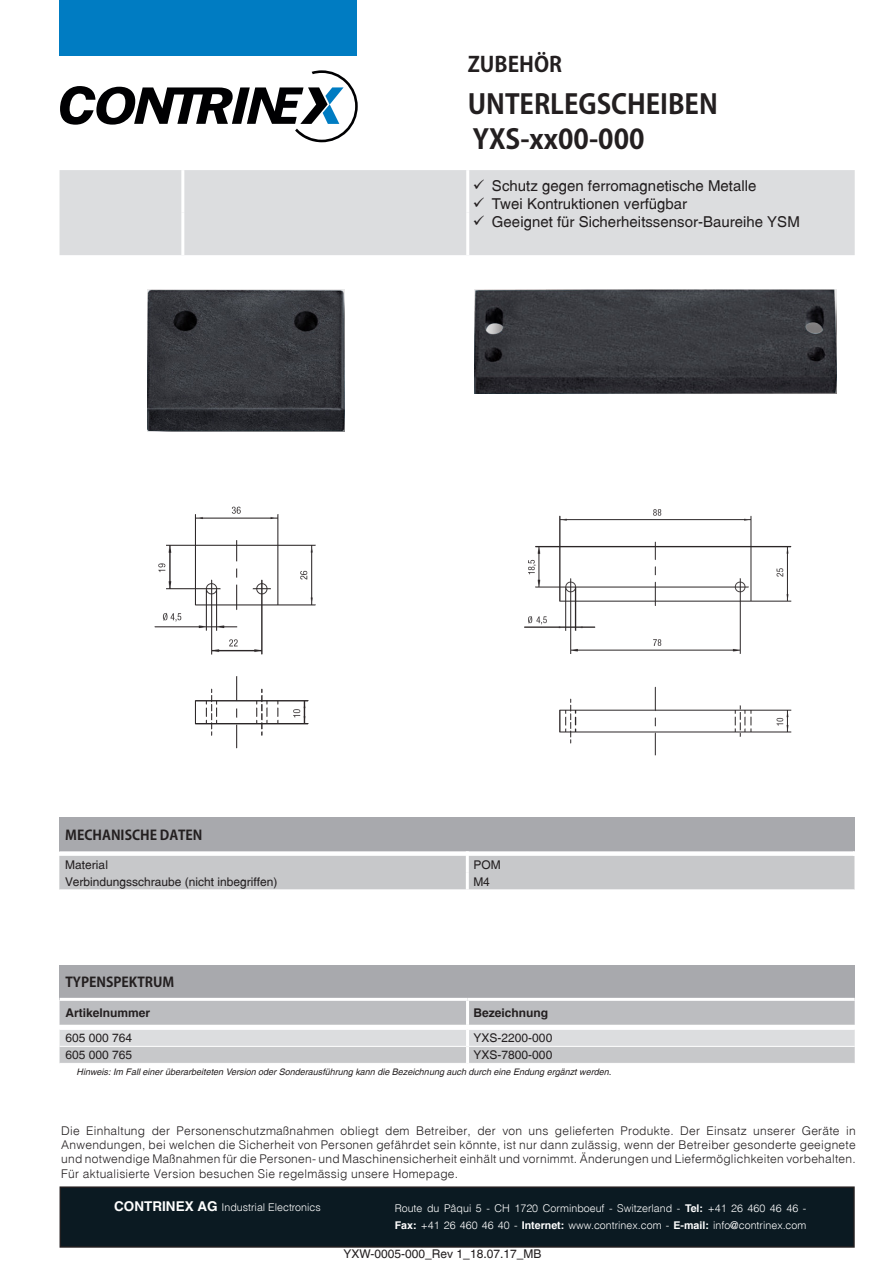
<style>
.page{position:relative;width:893px;height:1263px;background:#fff}
.page>*{position:absolute;margin:0;border:0;box-sizing:border-box;transform-origin:0 0}
.Kozuka18_Bold{font:700 27px "Koz Go Pro";color:#231f20}
.t1{font:700 21px "Koz Go Pro";color:#231f20}
.Switz10_Indent{font:15px "Switzerland Plain";color:#231f20}
.Kozuka9_Titre_Tablea{font:700 13.5px "Koz Go Pro";color:#231f20}
.t2{font:12px/14.4px "Switzerland Light Plain";letter-spacing:.02em;color:#231f20;text-align:justify}
.Switz8_Tableau{font:12px "Switzerland Plain";color:#231f20}
.Switz8_Sous-titre{font:700 12px "Switzerland";color:#231f20}
.t3{font:10.65px/17.1px "Switzerland Light Plain";color:#fff}
.Switz6_Italic{font:italic 9px "Switzerland";color:#231f20}
.s1{font-family:"Switzerland";font-weight:700;font-size:13.5px}
.s2{font-family:"Switzerland";font-weight:700}
</style>
<div class="page">
<div style="left:60px;top:1187px;width:794px;height:60px;background:#0b1a22"></div>
<div style="left:60px;top:1186px;width:795px;height:62px;border:2px solid #231f20"></div>
<div style="left:60px;top:0;width:297px;height:55px;background:#007cc2"></div>
<svg style="left:60px;top:70px;width:298px;height:72px"></svg>
<div style="left:60px;top:170px;width:795px;height:85px;background:#dcdddf"></div>
<hr style="left:181px;top:170px;width:3px;height:43px;background:#fff">
<hr style="left:466px;top:170px;width:3px;height:43px;background:#fff">
<hr style="left:181px;top:213px;width:3px;height:42px;background:#fff">
<hr style="left:466px;top:213px;width:3px;height:42px;background:#fff">
<div style="left:60px;top:965px;width:795px;height:34px;background:#a8a9ad"></div>
<svg style="left:60px;top:1001px;width:795px;height:62px;background:#cdced0"></svg>
<hr style="left:60px;top:1029px;width:408px;height:1px;background:#fff">
<hr style="left:468px;top:1029px;width:387px;height:1px;background:#fff">
<hr style="left:466px;top:1030px;width:3px;height:16px;background:#fff">
<hr style="left:60px;top:998px;width:408px;height:3px;background:#fff">
<hr style="left:468px;top:998px;width:387px;height:3px;background:#fff">
<hr style="left:466px;top:1001px;width:3px;height:24px;background:#fff">
<div style="left:59px;top:817px;width:795px;height:34px;background:#a8a9ad"></div>
<svg style="left:59px;top:851px;width:796px;height:39px;background:#cecfd0"></svg>
<img style="left:147px;top:289px;width:198px;height:143px">
<img style="left:154px;top:506px;width:162px;height:243px">
<img style="left:475px;top:289px;width:361px;height:105px">
<img style="left:524px;top:509px;width:268px;height:247px">
<h2 class="t1" style="left:468px;top:51px;width:96px">ZUBEHÖR</h2>
<h1 class="Kozuka18_Bold" style="left:468px;top:87px;width:252px">UNTERLEGSCHEIBEN</h1>
<p class="Kozuka18_Bold" style="left:473px;top:122px;width:173px">YXS-xx00-000</p>
<p class="Switz10_Indent" style="left:473px;top:177px;width:285px">✓ Schutz gegen ferromagnetische Metalle</p>
<p class="Switz10_Indent" style="left:473px;top:195px;width:216px">✓ Twei Kontruktionen verfügbar</p>
<p class="Switz10_Indent" style="left:473px;top:213px;width:328px">✓ Geeignet für Sicherheitssensor-Baureihe YSM</p>
<p class="Kozuka9_Titre_Tablea" style="left:65px;top:827px;width:139px">MECHANISCHE DATEN</p>
<p class="Switz8_Tableau" style="left:65px;top:857px;width:44px">Material</p>
<p class="Switz8_Tableau" style="left:473px;top:857px;width:29px">POM</p>
<p class="Switz8_Tableau" style="left:65px;top:874px;width:214px">Verbindungsschraube (nicht inbegriffen)</p>
<p class="Switz8_Tableau" style="left:473px;top:874px;width:18px">M4</p>
<p class="Kozuka9_Titre_Tablea" style="left:66px;top:973px;width:110px">TYPENSPEKTRUM</p>
<p class="Switz8_Sous-titre" style="left:66px;top:1006px;width:86px">Artikelnummer</p>
<p class="Switz8_Sous-titre" style="left:474px;top:1006px;width:76px">Bezeichnung</p>
<p class="Switz8_Tableau" style="left:66px;top:1031px;width:68px">605 000 764</p>
<p class="Switz8_Tableau" style="left:474px;top:1031px;width:80px">YXS-2200-000</p>
<p class="Switz8_Tableau" style="left:66px;top:1048px;width:68px">605 000 765</p>
<p class="Switz8_Tableau" style="left:474px;top:1048px;width:80px">YXS-7800-000</p>
<p class="Switz6_Italic" style="left:77px;top:1066px;width:536px">Hinweis: Im Fall einer überarbeiteten Version oder Sonderausführung kann die Bezeichnung auch durch eine Endung ergänzt werden.</p>
<p class="t2" style="left:61px;top:1123px;width:796px">Die Einhaltung der Personenschutzmaßnahmen obliegt dem Betreiber, der von uns gelieferten Produkte. Der Einsatz unserer Geräte in Anwendungen, bei welchen die Sicherheit von Personen gefährdet sein könnte, ist nur dann zulässig, wenn der Betreiber gesonderte geeignete und notwendige Maßnahmen für die Personen- und Maschinensicherheit einhält und vornimmt. Änderungen und Liefermöglichkeiten vorbehalten.<br>Für aktualisierte Version besuchen Sie regelmässig unsere Homepage.</p>
<p class="t3" style="left:114px;top:1198px;width:208px"><span class="s1">CONTRINEX AG</span> Industrial Electronics</p>
<p class="t3" style="left:395px;top:1199px;width:413px">Route du Pâqui 5 - CH 1720 Corminboeuf - Switzerland - <span class="s2">Tel:</span> +41 26 460 46 46 -<br><span class="s2">Fax:</span> +41 26 460 46 40 - <span class="s2">Internet:</span> www.contrinex.com - <span class="s2">E-mail:</span> info@contrinex.com</p>
<p class="Switz8_Tableau" style="left:343px;top:1246px;width:200px">YXW-0005-000_Rev 1_18.07.17_MB</p>
</div>
